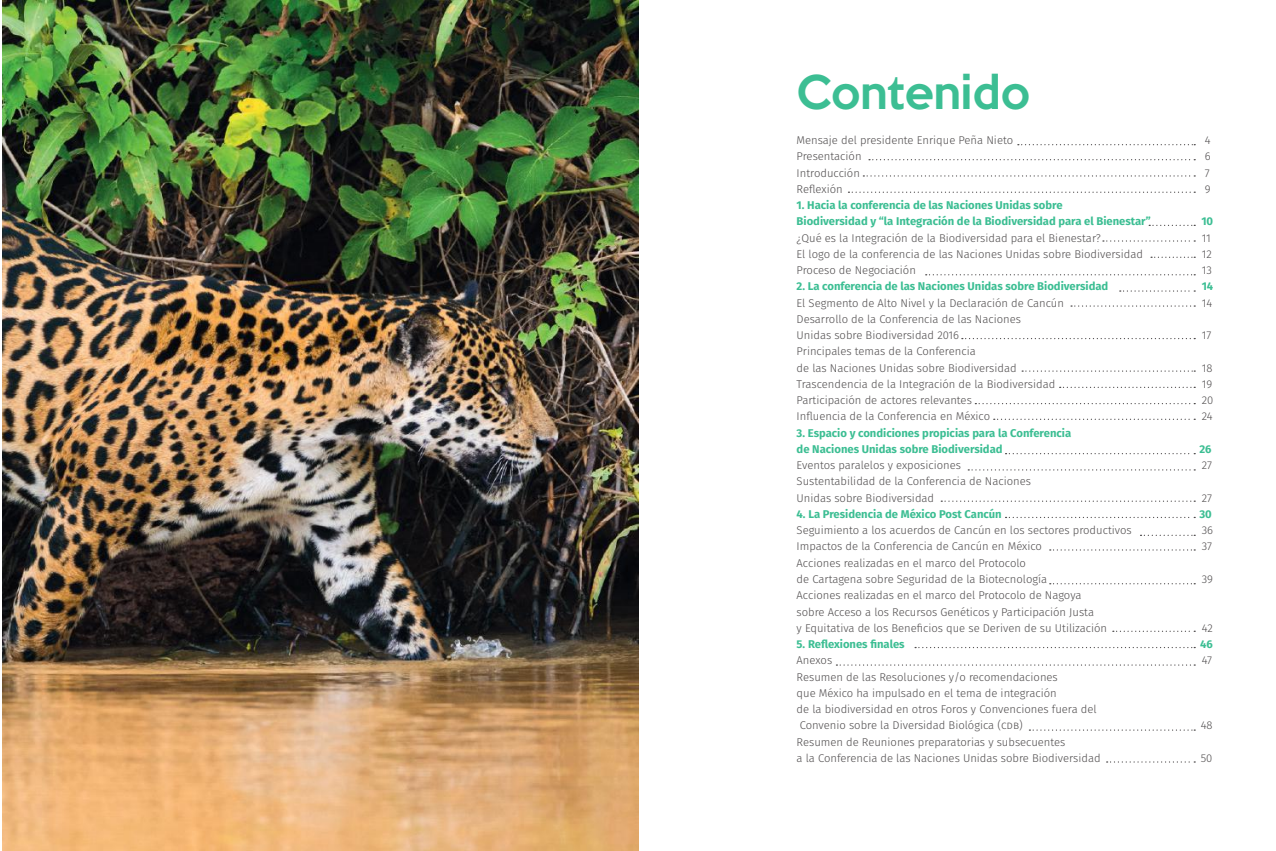
<style>
.page{position:relative;width:1276px;height:851px;background:#fff}
.page>*{position:absolute;margin:0;border:0;box-sizing:border-box;transform-origin:0 0}
.t1{font:500 42.5px "Keep Calm";color:#3cbe93}
.t2{font:300 11.25px/16.2px "Fira Sans";color:#4e4b4c}
.t3{font:700 11.25px/16.2px "Fira Sans";color:#3cbe93}
</style>
<div class="page">
<svg style="left:1018px;top:144px;width:177px;height:1px"></svg>
<svg style="left:869px;top:159px;width:326px;height:1px"></svg>
<svg style="left:863px;top:175px;width:332px;height:1px"></svg>
<svg style="left:848px;top:191px;width:347px;height:2px"></svg>
<svg style="left:1149px;top:225px;width:46px;height:1px"></svg>
<svg style="left:1103px;top:240px;width:92px;height:1px"></svg>
<svg style="left:1151px;top:256px;width:44px;height:2px"></svg>
<svg style="left:925px;top:274px;width:270px;height:1px"></svg>
<svg style="left:1119px;top:290px;width:76px;height:1px"></svg>
<svg style="left:1071px;top:305px;width:124px;height:1px"></svg>
<svg style="left:962px;top:338px;width:233px;height:1px"></svg>
<svg style="left:1022px;top:370px;width:173px;height:1px"></svg>
<svg style="left:1059px;top:386px;width:136px;height:2px"></svg>
<svg style="left:975px;top:403px;width:220px;height:1px"></svg>
<svg style="left:993px;top:418px;width:202px;height:2px"></svg>
<svg style="left:1005px;top:453px;width:190px;height:1px"></svg>
<svg style="left:968px;top:469px;width:227px;height:1px"></svg>
<svg style="left:941px;top:500px;width:254px;height:1px"></svg>
<svg style="left:1005px;top:516px;width:190px;height:2px"></svg>
<svg style="left:1140px;top:534px;width:55px;height:2px"></svg>
<svg style="left:1049px;top:549px;width:146px;height:1px"></svg>
<svg style="left:1049px;top:583px;width:146px;height:1px"></svg>
<svg style="left:1113px;top:630px;width:82px;height:1px"></svg>
<svg style="left:915px;top:646px;width:280px;height:2px"></svg>
<svg style="left:836px;top:664px;width:359px;height:1px"></svg>
<svg style="left:1029px;top:729px;width:166px;height:1px"></svg>
<svg style="left:1106px;top:761px;width:89px;height:1px"></svg>
<img style="left:2px;top:0;width:636px;height:850px">
<h1 class="t1" style="left:796px;top:56px;width:235px">Contenido</h1>
<p class="t2" style="left:796px;top:132px;width:218px">Mensaje del presidente Enrique Peña Nieto</p>
<p class="t2" style="left:1204px;top:132px;width:7px">4</p>
<p class="t2" style="left:796px;top:148px;width:67px">Presentación</p>
<p class="t2" style="left:1204px;top:148px;width:7px">6</p>
<p class="t2" style="left:796px;top:164px;width:65px">Introducción</p>
<p class="t2" style="left:1204px;top:164px;width:6px">7</p>
<p class="t2" style="left:796px;top:181px;width:48px">Reflexión</p>
<p class="t2" style="left:1204px;top:181px;width:7px">9</p>
<p class="t3" style="left:796px;top:196px;width:356px">1. Hacia la conferencia de las Naciones Unidas sobre<br>Biodiversidad y “la Integración de la Biodiversidad para el Bienestar”</p>
<p class="t3" style="left:1201px;top:212px;width:13px">10</p>
<p class="t2" style="left:796px;top:229px;width:306px">¿Qué es la Integración de la Biodiversidad para el Bienestar?</p>
<p class="t2" style="left:1201px;top:229px;width:11px">11</p>
<p class="t2" style="left:796px;top:246px;width:348px">El logo de la conferencia de las Naciones Unidas sobre Biodiversidad</p>
<p class="t2" style="left:1201px;top:246px;width:12px">12</p>
<p class="t2" style="left:796px;top:262px;width:121px">Proceso de Negociación</p>
<p class="t2" style="left:1201px;top:262px;width:12px">13</p>
<p class="t3" style="left:796px;top:277px;width:313px">2. La conferencia de las Naciones Unidas sobre Biodiversidad</p>
<p class="t3" style="left:1201px;top:277px;width:13px">14</p>
<p class="t2" style="left:796px;top:294px;width:269px">El Segmento de Alto Nivel y la Declaración de Cancún</p>
<p class="t2" style="left:1201px;top:294px;width:12px">14</p>
<p class="t2" style="left:796px;top:311px;width:226px">Desarrollo de la Conferencia de las Naciones<br>Unidas sobre Biodiversidad 2016</p>
<p class="t2" style="left:1201px;top:327px;width:11px">17</p>
<p class="t2" style="left:796px;top:343px;width:222px">Principales temas de la Conferencia<br>de las Naciones Unidas sobre Biodiversidad</p>
<p class="t2" style="left:1201px;top:359px;width:12px">18</p>
<p class="t2" style="left:796px;top:376px;width:260px">Trascendencia de la Integración de la Biodiversidad</p>
<p class="t2" style="left:1201px;top:376px;width:12px">19</p>
<p class="t2" style="left:796px;top:392px;width:177px">Participación de actores relevantes</p>
<p class="t2" style="left:1201px;top:392px;width:13px">20</p>
<p class="t2" style="left:796px;top:408px;width:195px">Influencia de la Conferencia en México</p>
<p class="t2" style="left:1201px;top:408px;width:12px">24</p>
<p class="t3" style="left:796px;top:424px;width:276px">3. Espacio y condiciones propicias para la Conferencia de Naciones Unidas sobre Biodiversidad</p>
<p class="t3" style="left:1199px;top:440px;width:14px">26</p>
<p class="t2" style="left:796px;top:457px;width:166px">Eventos paralelos y exposiciones</p>
<p class="t2" style="left:1201px;top:457px;width:12px">27</p>
<p class="t2" style="left:796px;top:473px;width:236px">Sustentabilidad de la Conferencia de Naciones<br>Unidas sobre Biodiversidad</p>
<p class="t2" style="left:1201px;top:489px;width:12px">27</p>
<p class="t3" style="left:796px;top:505px;width:207px">4. La Presidencia de México Post Cancún</p>
<p class="t3" style="left:1199px;top:505px;width:14px">30</p>
<p class="t2" style="left:796px;top:522px;width:337px">Seguimiento a los acuerdos de Cancún en los sectores productivos</p>
<p class="t2" style="left:1201px;top:522px;width:13px">36</p>
<p class="t2" style="left:796px;top:538px;width:247px">Impactos de la Conferencia de Cancún en México</p>
<p class="t2" style="left:1201px;top:538px;width:12px">37</p>
<p class="t2" style="left:796px;top:554px;width:252px">Acciones realizadas en el marco del Protocolo<br>de Cartagena sobre Seguridad de la Biotecnología</p>
<p class="t2" style="left:1201px;top:570px;width:13px">39</p>
<p class="t2" style="left:796px;top:587px;width:312px">Acciones realizadas en el marco del Protocolo de Nagoya sobre Acceso a los Recursos Genéticos y Participación Justa<br>y Equitativa de los Beneficios que se Deriven de su Utilización</p>
<p class="t2" style="left:1201px;top:619px;width:12px">42</p>
<p class="t3" style="left:796px;top:635px;width:109px">5. Reflexiones finales</p>
<p class="t3" style="left:1200px;top:635px;width:14px">46</p>
<p class="t2" style="left:796px;top:652px;width:37px">Anexos</p>
<p class="t2" style="left:1201px;top:652px;width:12px">47</p>
<p class="t2" style="left:796px;top:668px;width:302px">Resumen de las Resoluciones y/o recomendaciones<br>que México ha impulsado en el tema de integración<br>de la biodiversidad en otros Foros y Convenciones fuera del Convenio sobre la Diversidad Biológica (cdb)</p>
<p class="t2" style="left:1200px;top:717px;width:13px">48</p>
<p class="t2" style="left:796px;top:733px;width:305px">Resumen de Reuniones preparatorias y subsecuentes<br>a la Conferencia de las Naciones Unidas sobre Biodiversidad</p>
<p class="t2" style="left:1200px;top:749px;width:13px">50</p>
</div>
